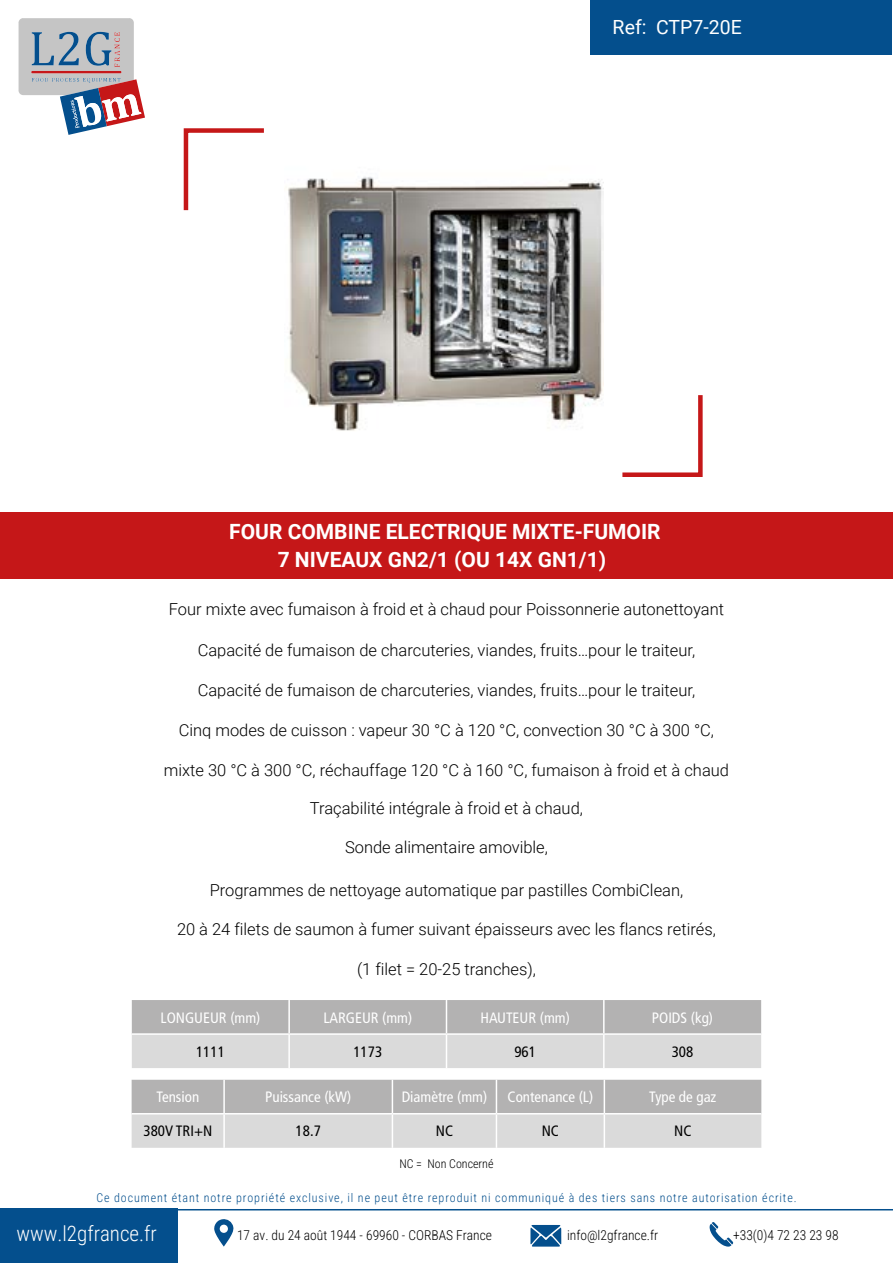
<style>
.page{position:relative;width:893px;height:1263px;background:#fff}
.page>*{position:absolute;margin:0;border:0;box-sizing:border-box;transform-origin:0 0}
.t1{font:700 21px/27.9px "Roboto";color:#fff;text-align:center}
.t2{font:21px "Roboto Condensed";color:#fff}
.t3{font:19.5px "Roboto";color:#fff}
.t4{font:300 16.5px "Roboto";color:#000}
.t5{font:condensed 15px "Frutiger LT Std";color:#fff}
.t6{font:condensed 15px "Frutiger LT Std";color:#000}
.t7{font:13.5px "Roboto Condensed";color:#000}
.t8{font:12px "Roboto Condensed";letter-spacing:.075em;color:#044f8d}
.t9{font:12px "Roboto Condensed";color:#000}
</style>
<div class="page">
<div style="left:0;top:513px;width:893px;height:66px;background:#c51718"></div>
<svg style="left:622px;top:395px;width:81px;height:82px"></svg>
<svg style="left:183px;top:128px;width:81px;height:83px"></svg>
<svg style="left:18px;top:18px;width:127px;height:117px"></svg>
<div style="left:590px;top:0;width:301px;height:54px;background:#044f8d"></div>
<div style="left:0;top:1209px;width:178px;height:54px;background:#044f8d"></div>
<hr style="left:178px;top:1209px;width:715px;height:1px;background:#044f8d">
<svg style="left:214px;top:1219px;width:20px;height:27px"></svg>
<svg style="left:530px;top:1225px;width:31px;height:21px"></svg>
<svg style="left:710px;top:1222px;width:23px;height:24px"></svg>
<img style="left:288px;top:177px;width:316px;height:254px">
<svg style="left:132px;top:1000px;width:629px;height:68px;background:#c6c6c6"></svg>
<hr style="left:288px;top:1000px;width:2px;height:33px;background:#fff">
<hr style="left:446px;top:1000px;width:1px;height:33px;background:#fff">
<hr style="left:603px;top:1000px;width:2px;height:33px;background:#fff">
<hr style="left:132px;top:1033px;width:157px;height:2px;background:#fff">
<hr style="left:289px;top:1033px;width:157px;height:2px;background:#fff">
<hr style="left:288px;top:1035px;width:2px;height:33px;background:#fff">
<hr style="left:446px;top:1033px;width:158px;height:2px;background:#fff">
<hr style="left:446px;top:1035px;width:1px;height:33px;background:#fff">
<hr style="left:604px;top:1033px;width:157px;height:2px;background:#fff">
<hr style="left:603px;top:1035px;width:2px;height:33px;background:#fff">
<svg style="left:132px;top:1080px;width:629px;height:68px;background:#c7c6c6"></svg>
<hr style="left:223px;top:1080px;width:2px;height:33px;background:#fff">
<hr style="left:392px;top:1080px;width:1px;height:33px;background:#fff">
<hr style="left:496px;top:1080px;width:1px;height:33px;background:#fff">
<hr style="left:604px;top:1080px;width:1px;height:33px;background:#fff">
<hr style="left:132px;top:1113px;width:92px;height:1px;background:#fff">
<hr style="left:224px;top:1113px;width:168px;height:1px;background:#fff">
<hr style="left:223px;top:1114px;width:2px;height:34px;background:#fff">
<hr style="left:392px;top:1113px;width:104px;height:1px;background:#fff">
<hr style="left:392px;top:1114px;width:1px;height:34px;background:#fff">
<hr style="left:496px;top:1113px;width:108px;height:1px;background:#fff">
<hr style="left:496px;top:1114px;width:1px;height:34px;background:#fff">
<hr style="left:604px;top:1113px;width:157px;height:1px;background:#fff">
<hr style="left:604px;top:1114px;width:1px;height:34px;background:#fff">
<p class="t3" style="left:613px;top:13px;width:35px">Ref:</p>
<p class="t3" style="left:656px;top:13px;width:87px">CTP7-20E</p>
<p class="t1" style="left:229px;top:516px;width:433px">FOUR COMBINE ELECTRIQUE MIXTE-FUMOIR<br>7 NIVEAUX GN2/1 (OU 14X GN1/1)</p>
<p class="t4" style="left:169px;top:598px;width:557px">Four mixte avec fumaison à froid et à chaud pour Poissonnerie autonettoyant</p>
<p class="t4" style="left:198px;top:638px;width:499px">Capacité de fumaison de charcuteries, viandes, fruits…pour le traiteur,</p>
<p class="t4" style="left:198px;top:678px;width:499px">Capacité de fumaison de charcuteries, viandes, fruits…pour le traiteur,</p>
<p class="t4" style="left:179px;top:718px;width:537px">Cinq modes de cuisson : vapeur 30 °C à 120 °C, convection 30 °C à 300 °C,</p>
<p class="t4" style="left:164px;top:758px;width:567px">mixte 30 °C à 300 °C, réchauffage 120 °C à 160 °C, fumaison à froid et à chaud</p>
<p class="t4" style="left:310px;top:797px;width:275px">Traçabilité intégrale à froid et à chaud,</p>
<p class="t4" style="left:345px;top:836px;width:204px">Sonde alimentaire amovible,</p>
<p class="t4" style="left:210px;top:879px;width:475px">Programmes de nettoyage automatique par pastilles CombiClean,</p>
<p class="t4" style="left:177px;top:917px;width:540px">20 à 24 filets de saumon à fumer suivant épaisseurs avec les flancs retirés,</p>
<p class="t4" style="left:357px;top:957px;width:180px">(1 filet = 20-25 tranches),</p>
<p class="t5" style="left:161px;top:1009px;width:101px">LONGUEUR (mm)</p>
<p class="t5" style="left:323px;top:1009px;width:90px">LARGEUR (mm)</p>
<p class="t5" style="left:480px;top:1009px;width:91px">HAUTEUR (mm)</p>
<p class="t5" style="left:652px;top:1009px;width:63px">POIDS (kg)</p>
<p class="t6" style="left:196px;top:1043px;width:30px">1111</p>
<p class="t6" style="left:353px;top:1043px;width:30px">1173</p>
<p class="t6" style="left:514px;top:1043px;width:23px">961</p>
<p class="t6" style="left:672px;top:1043px;width:23px">308</p>
<p class="t5" style="left:156px;top:1088px;width:44px">Tension</p>
<p class="t5" style="left:265px;top:1088px;width:88px">Puissance (kW)</p>
<p class="t5" style="left:402px;top:1088px;width:87px">Diamètre (mm)</p>
<p class="t5" style="left:508px;top:1088px;width:87px">Contenance (L)</p>
<p class="t5" style="left:649px;top:1088px;width:69px">Type de gaz</p>
<p class="t6" style="left:144px;top:1122px;width:70px">380V TRI+N</p>
<p class="t6" style="left:296px;top:1122px;width:27px">18.7</p>
<p class="t6" style="left:436px;top:1122px;width:19px">NC</p>
<p class="t6" style="left:542px;top:1122px;width:19px">NC</p>
<p class="t6" style="left:674px;top:1122px;width:19px">NC</p>
<p class="t9" style="left:399px;top:1156px;width:96px">NC = Non Concerné</p>
<p class="t8" style="left:97px;top:1190px;width:702px">Ce document étant notre propriété exclusive, il ne peut être reproduit ni communiqué à des tiers sans notre autorisation écrite.</p>
<p class="t2" style="left:16px;top:1218px;width:142px">www.l2gfrance.fr</p>
<p class="t7" style="left:237px;top:1226px;width:256px">17 av. du 24 août 1944 - 69960 - CORBAS France</p>
<p class="t7" style="left:567px;top:1226px;width:93px">info@l2gfrance.fr</p>
<p class="t7" style="left:733px;top:1226px;width:107px">+33(0)4 72 23 23 98</p>
</div>
